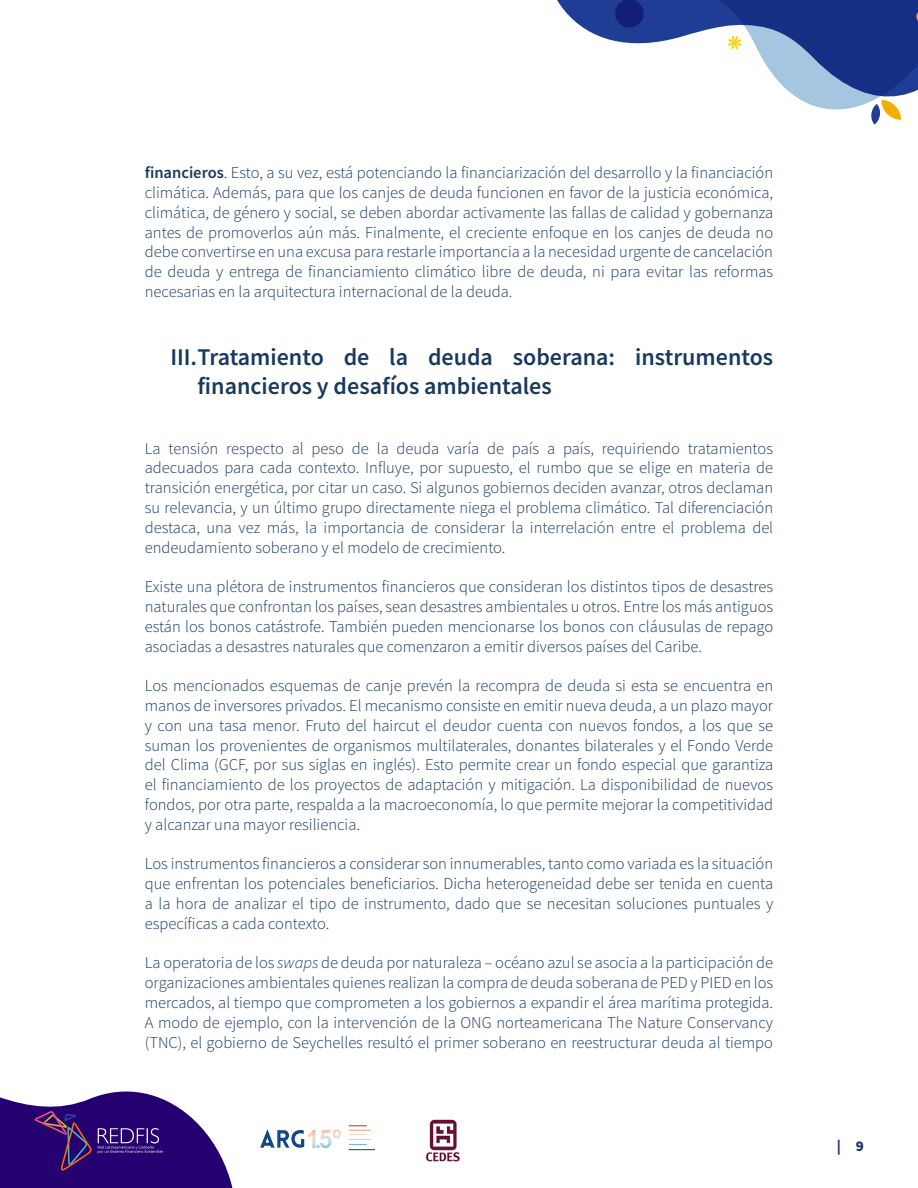
<style>
.page{position:relative;width:918px;height:1188px;background:#fff}
.page>*{position:absolute;margin:0;border:0;box-sizing:border-box;transform-origin:0 0}
.t1{font:600 24px/28.8px "Source Sans Pro";color:#18395e}
.t2{font:300 16.5px/19.8px "Source Sans Pro";color:#18395e;text-align:justify}
.t3{font:900 15px "Source Sans Pro";color:#23386c}
.s1{font-weight:600}
.s2{font-style:italic}
</style>
<div class="page">
<svg style="left:557px;top:0;width:286px;height:110px"></svg>
<svg style="left:615px;top:0;width:29px;height:28px"></svg>
<svg style="left:717px;top:24px;width:201px;height:85px"></svg>
<svg style="left:717px;top:0;width:201px;height:24px"></svg>
<svg style="left:871px;top:100px;width:30px;height:25px"></svg>
<svg style="left:728px;top:36px;width:14px;height:13px"></svg>
<svg style="left:0;top:1091px;width:233px;height:97px"></svg>
<img style="left:426px;top:1119px;width:34px;height:42px">
<img style="left:260px;top:1125px;width:115px;height:26px">
<p class="t2" style="left:145px;top:163px;width:630px"><span class="s1">financieros</span>. Esto, a su vez, está potenciando la financiarización del desarrollo y la financiación climática. Además, para que los canjes de deuda funcionen en favor de la justicia económica, climática, de género y social, se deben abordar activamente las fallas de calidad y gobernanza antes de promoverlos aún más. Finalmente, el creciente enfoque en los canjes de deuda no debe convertirse en una excusa para restarle importancia a la necesidad urgente de cancelación de deuda y entrega de financiamiento climático libre de deuda, ni para evitar las reformas necesarias en la arquitectura internacional de la deuda.</p>
<h1 class="t1" style="left:197px;top:343px;width:577px;text-indent:-27px">III.Tratamiento de la deuda soberana: instrumentos financieros y desafíos ambientales</h1>
<p class="t2" style="left:145px;top:438px;width:630px">La tensión respecto al peso de la deuda varía de país a país, requiriendo tratamientos adecuados para cada contexto. Influye, por supuesto, el rumbo que se elige en materia de transición energética, por citar un caso. Si algunos gobiernos deciden avanzar, otros declaman su relevancia, y un último grupo directamente niega el problema climático. Tal diferenciación destaca, una vez más, la importancia de considerar la interrelación entre el problema del endeudamiento soberano y el modelo de crecimiento.</p>
<p class="t2" style="left:145px;top:577px;width:630px">Existe una plétora de instrumentos financieros que consideran los distintos tipos de desastres naturales que confrontan los países, sean desastres ambientales u otros. Entre los más antiguos están los bonos catástrofe. También pueden mencionarse los bonos con cláusulas de repago asociadas a desastres naturales que comenzaron a emitir diversos países del Caribe.</p>
<p class="t2" style="left:145px;top:676px;width:630px">Los mencionados esquemas de canje prevén la recompra de deuda si esta se encuentra en manos de inversores privados. El mecanismo consiste en emitir nueva deuda, a un plazo mayor y con una tasa menor. Fruto del haircut el deudor cuenta con nuevos fondos, a los que se suman los provenientes de organismos multilaterales, donantes bilaterales y el Fondo Verde del Clima (GCF, por sus siglas en inglés). Esto permite crear un fondo especial que garantiza el financiamiento de los proyectos de adaptación y mitigación. La disponibilidad de nuevos fondos, por otra parte, respalda a la macroeconomía, lo que permite mejorar la competitividad y alcanzar una mayor resiliencia.</p>
<p class="t2" style="left:145px;top:854px;width:630px">Los instrumentos financieros a considerar son innumerables, tanto como variada es la situación que enfrentan los potenciales beneficiarios. Dicha heterogeneidad debe ser tenida en cuenta a la hora de analizar el tipo de instrumento, dado que se necesitan soluciones puntuales y específicas a cada contexto.</p>
<p class="t2" style="left:145px;top:953px;width:630px">La operatoria de los <span class="s2">swaps</span> de deuda por naturaleza – océano azul se asocia a la participación de organizaciones ambientales quienes realizan la compra de deuda soberana de PED y PIED en los mercados, al tiempo que comprometen a los gobiernos a expandir el área marítima protegida.<br>A modo de ejemplo, con la intervención de la ONG norteamericana The Nature Conservancy (TNC), el gobierno de Seychelles resultó el primer soberano en reestructurar deuda al tiempo</p>
<p class="t3" style="left:837px;top:1135px;width:29px">| 9</p>
</div>
